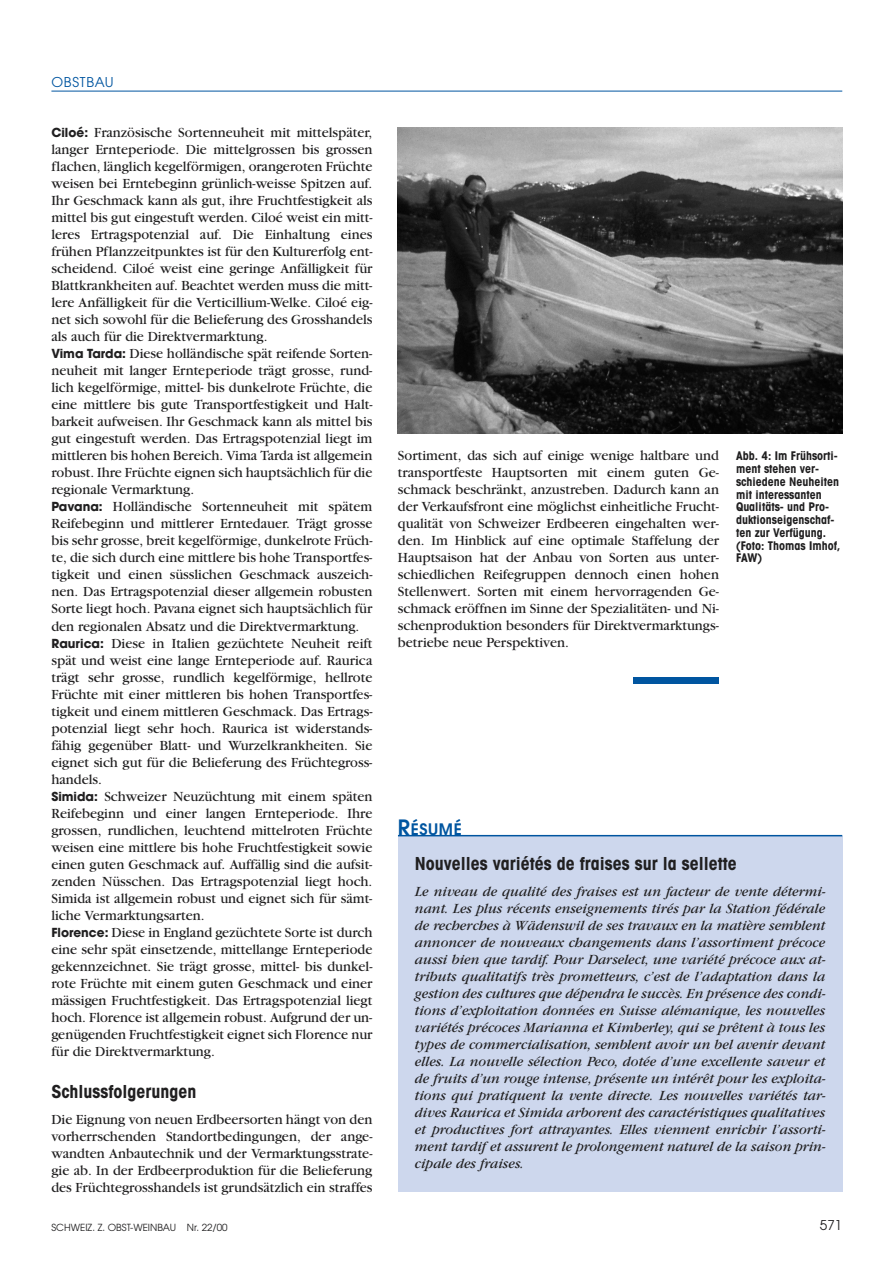
<style>
.page{position:relative;width:894px;height:1263px;background:#fff}
.page>*{position:absolute;margin:0;border:0;box-sizing:border-box;transform-origin:0 0}
.t1{font:700 condensed 18px "Avant Garde";color:#201f20}
.t2{font:600 15.75px "Avant Garde";letter-spacing:.035em;color:#0055a0}
.t3{font:14.7px/17px "Garamond";color:#201f20;text-align:justify}
.t4{font:italic 14.7px/17px "Garamond";color:#201f20;text-align:justify}
.t5{font:13.5px "Avant Garde";letter-spacing:.055em;color:#0055a0}
.t6{font:13.5px "Avant Garde";color:#201f20}
.t7{font:700 condensed 12px/12.8px "Avant Garde";color:#201f20}
.t8{font:9.75px "Avant Garde";color:#201f20}
.s1{font-family:"Avant Garde";font-weight:700;font-size:12.3px}
.s2{font-size:21px}
</style>
<div class="page">
<hr style="left:51px;top:91px;width:791px;height:1px;background:#0055a0">
<div style="left:398px;top:836px;width:444px;height:356px;background:#cdd7ed"></div>
<hr style="left:398px;top:835px;width:444px;height:1px;background:#0055a0">
<img style="left:398px;top:128px;width:444px;height:306px">
<div style="left:634px;top:677px;width:85px;height:6px;background:#0055a0"></div>
<p class="t5" style="left:51px;top:77px;width:64px">OBSTBAU</p>
<p class="t3" style="left:51px;top:126px;width:323px;text-align:left"><span class="s1">Ciloé:</span> Französische Sortenneuheit mit mittelspäter, langer Ernteperiode. Die mittelgrossen bis grossen flachen, länglich kegelförmigen, orangeroten Früchte weisen bei Erntebeginn grünlich-weisse Spitzen auf.<br>Ihr Geschmack kann als gut, ihre Fruchtfestigkeit als mittel bis gut eingestuft werden. Ciloé weist ein mitt&shy;leres Ertragspotenzial auf. Die Einhaltung eines frühen Pflanzzeitpunktes ist für den Kulturerfolg ent&shy;scheidend. Ciloé weist eine geringe Anfälligkeit für Blattkrankheiten auf. Beachtet werden muss die mitt&shy;lere Anfälligkeit für die Verticillium-Welke. Ciloé eig&shy;net sich sowohl für die Belieferung des Grosshandels als auch für die Direktvermarktung.<br><span class="s1">Vima Tarda:</span> Diese holländische spät reifende Sorten&shy;neuheit mit langer Ernteperiode trägt grosse, rund&shy;lich kegelförmige, mittel- bis dunkelrote Früchte, die eine mittlere bis gute Transportfestigkeit und Halt&shy;barkeit aufweisen. Ihr Geschmack kann als mittel bis gut eingestuft werden. Das Ertragspotenzial liegt im mittleren bis hohen Bereich. Vima Tarda ist allgemein robust. Ihre Früchte eignen sich hauptsächlich für die regionale Vermarktung.<br><span class="s1">Pavana:</span> Holländische Sortenneuheit mit spätem Reifebeginn und mittlerer Erntedauer. Trägt grosse bis sehr grosse, breit kegelförmige, dunkelrote Früch&shy;te, die sich durch eine mittlere bis hohe Transportfes&shy;tigkeit und einen süsslichen Geschmack auszeich&shy;nen. Das Ertragspotenzial dieser allgemein robusten Sorte liegt hoch. Pavana eignet sich hauptsächlich für den regionalen Absatz und die Direktvermarktung.<br><span class="s1">Raurica:</span> Diese in Italien gezüchtete Neuheit reift spät und weist eine lange Ernteperiode auf. Raurica trägt sehr grosse, rundlich kegelförmige, hellrote Früchte mit einer mittleren bis hohen Transportfes&shy;tigkeit und einem mittleren Geschmack. Das Ertrags&shy;potenzial liegt sehr hoch. Raurica ist widerstands&shy;fähig gegenüber Blatt- und Wurzelkrankheiten. Sie eignet sich gut für die Belieferung des Früchtegross&shy;handels.<br><span class="s1">Simida:</span> Schweizer Neuzüchtung mit einem späten Reifebeginn und einer langen Ernteperiode. Ihre grossen, rundlichen, leuchtend mittelroten Früchte weisen eine mittlere bis hohe Fruchtfestigkeit sowie einen guten Geschmack auf. Auffällig sind die aufsit&shy;zenden Nüsschen. Das Ertragspotenzial liegt hoch.<br>Simida ist allgemein robust und eignet sich für sämt&shy;liche Vermarktungsarten.<br><span class="s1">Florence:</span> Diese in England gezüchtete Sorte ist durch eine sehr spät einsetzende, mittellange Ernteperiode gekennzeichnet. Sie trägt grosse, mittel- bis dunkel&shy;rote Früchte mit einem guten Geschmack und einer mässigen Fruchtfestigkeit. Das Ertragspotenzial liegt hoch. Florence ist allgemein robust. Aufgrund der un&shy;genügenden Fruchtfestigkeit eignet sich Florence nur für die Direktvermarktung.</p>
<p class="t1" style="left:51px;top:1085px;width:146px">Schlussfolgerungen</p>
<p class="t3" style="left:51px;top:1112px;width:323px">Die Eignung von neuen Erdbeersorten hängt von den vorherrschenden Standortbedingungen, der ange&shy;wandten Anbautechnik und der Vermarktungsstrate&shy;gie ab. In der Erdbeerproduktion für die Belieferung des Früchtegrosshandels ist grundsätzlich ein straffes</p>
<p class="t3" style="left:398px;top:448px;width:323px">Sortiment, das sich auf einige wenige haltbare und transportfeste Hauptsorten mit einem guten Ge&shy;schmack beschränkt, anzustreben. Dadurch kann an der Verkaufsfront eine möglichst einheitliche Frucht&shy;qualität von Schweizer Erdbeeren eingehalten wer&shy;den. Im Hinblick auf eine optimale Staffelung der Hauptsaison hat der Anbau von Sorten aus unter&shy;schiedlichen Reifegruppen dennoch einen hohen Stellenwert. Sorten mit einem hervorragenden Ge&shy;schmack eröffnen im Sinne der Spezialitäten- und Ni&shy;schenproduktion besonders für Direktvermarktungs&shy;betriebe neue Perspektiven.</p>
<p class="t7" style="left:736px;top:451px;width:106px">Abb. 4: Im Frühsorti&shy;ment stehen ver&shy;schiedene Neuheiten mit interessanten<br>Qualitäts- und Pro&shy;duktionseigenschaf&shy;ten zur Verfügung. (Foto: Thomas Imhof,<br>FAW)</p>
<p class="t2" style="left:398px;top:823px;width:65px"><span class="s2">R</span>ÉSUMÉ</p>
<p class="t1" style="left:415px;top:857px;width:323px">Nouvelles variétés de fraises sur la sellette</p>
<p class="t4" style="left:415px;top:884px;width:412px">Le niveau de qualité des fraises est un facteur de vente détermi&shy;nant. Les plus récents enseignements tirés par la Station fédérale de recherches à Wädenswil de ses travaux en la matière semblent annoncer de nouveaux changements dans l’assortiment précoce aussi bien que tardif. Pour Darselect, une variété précoce aux at&shy;tributs qualitatifs très prometteurs, c’est de l’adaptation dans la gestion des cultures que dépendra le succès. En présence des condi&shy;tions d’exploitation données en Suisse alémanique, les nouvelles variétés précoces Marianna et Kimberley, qui se prêtent à tous les types de commercialisation, semblent avoir un bel avenir devant elles. La nouvelle sélection Peco, dotée d’une excellente saveur et de fruits d’un rouge intense, présente un intérêt pour les exploita&shy;tions qui pratiquent la vente directe. Les nouvelles variétés tar&shy;dives Raurica et Simida arborent des caractéristiques qualitatives et productives fort attrayantes. Elles viennent enrichir l’assorti&shy;ment tardif et assurent le prolongement naturel de la saison prin&shy;cipale des fraises.</p>
<p class="t8" style="left:51px;top:1223px;width:178px">SCHWEIZ. Z. OBST-WEINBAU Nr. 22/00</p>
<p class="t6" style="left:820px;top:1220px;width:24px">571</p>
</div>
